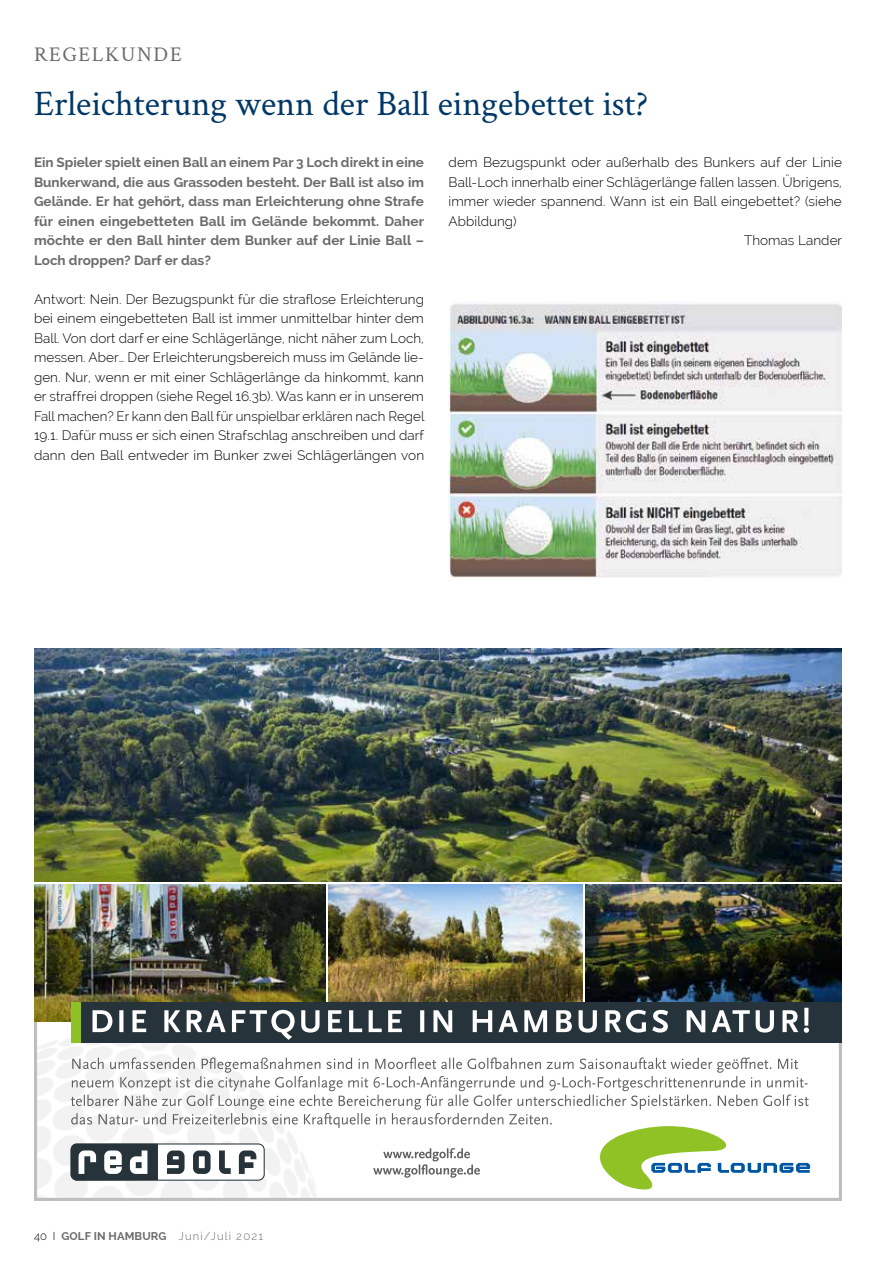
<style>
.page{position:relative;width:893px;height:1263px;background:#fff}
.page>*{position:absolute;margin:0;border:0;box-sizing:border-box;transform-origin:0 0}
.t1{font:36px "Crimson";color:#003766}
.t2{font:21px "Crimson";letter-spacing:.075em;color:#6a6c6c}
.t3{font:300 13.5px/19.5px "Raleway";letter-spacing:.005em;color:#000;text-align:justify}
.t4{font:700 13.5px/19.5px "Raleway";letter-spacing:.005em;color:#6a6c6c;text-align:justify}
.t5{font:700 11.25px "Raleway";letter-spacing:.01em;color:#6a6c6c}
.s1{font-weight:300;color:#000}
.s2{font-weight:300}
</style>
<div class="page">
<img style="left:38px;top:992px;width:291px;height:205px">
<div style="left:34px;top:1008px;width:808px;height:193px;border:3px solid #bdbebe"></div>
<img style="left:585px;top:884px;width:257px;height:118px">
<img style="left:329px;top:884px;width:253px;height:118px">
<img style="left:34px;top:884px;width:292px;height:137px">
<div style="left:71px;top:1002px;width:10px;height:40px;background:#8dc126"></div>
<div style="left:81px;top:1002px;width:761px;height:40px;background:#26333a"></div>
<svg style="left:93px;top:1008px;width:716px;height:32px"></svg>
<img style="left:34px;top:648px;width:808px;height:233px">
<svg style="left:71px;top:1057px;width:739px;height:138px"></svg>
<img style="left:449px;top:303px;width:393px;height:275px">
<h2 class="t2" style="left:34px;top:40px;width:149px">REGELKUNDE</h2>
<h1 class="t1" style="left:34px;top:78px;width:616px">Erleichterung wenn der Ball eingebettet ist?</h1>
<p class="t4" style="left:34px;top:153px;width:391px">Ein Spieler spielt einen Ball an einem Par 3 Loch direkt in eine Bunkerwand, die aus Grassoden besteht. Der Ball ist also im Gelände. Er hat gehört, dass man Erleichterung ohne Strafe für einen eingebetteten Ball im Gelände bekommt. Daher möchte er den Ball hinter dem Bunker auf der Linie Ball – Loch droppen? Darf er das?</p>
<p class="t3" style="left:34px;top:289px;width:392px">Antwort: Nein. Der Bezugspunkt für die straflose Erleichterung bei einem eingebetteten Ball ist immer unmittelbar hinter dem Ball. Von dort darf er eine Schlägerlänge, nicht näher zum Loch, messen. Aber… Der Erleichterungsbereich muss im Gelände lie&shy;gen. Nur, wenn er mit einer Schlägerlänge da hinkommt, kann er straffrei droppen (siehe Regel 16.3b). Was kann er in unserem Fall machen? Er kann den Ball für unspielbar erklären nach Regel 19.1. Dafür muss er sich einen Strafschlag anschreiben und darf dann den Ball entweder im Bunker zwei Schlägerlängen von</p>
<p class="t3" style="left:449px;top:153px;width:395px">dem Bezugspunkt oder außerhalb des Bunkers auf der Linie</p>
<p class="t3" style="left:449px;top:172px;width:395px">Ball-Loch innerhalb einer Schlägerlänge fallen lassen. Übrigens,</p>
<p class="t3" style="left:449px;top:192px;width:395px">immer wieder spannend. Wann ist ein Ball eingebettet? (siehe</p>
<p class="t3" style="left:449px;top:211px;width:70px">Abbildung)</p>
<p class="t3" style="left:744px;top:231px;width:100px">Thomas Lander</p>
<p class="t5" style="left:34px;top:1229px;width:230px"><span class="s1">40 I</span> GOLF IN HAMBURG <span class="s2">Juni/Juli 2021</span></p>
</div>
